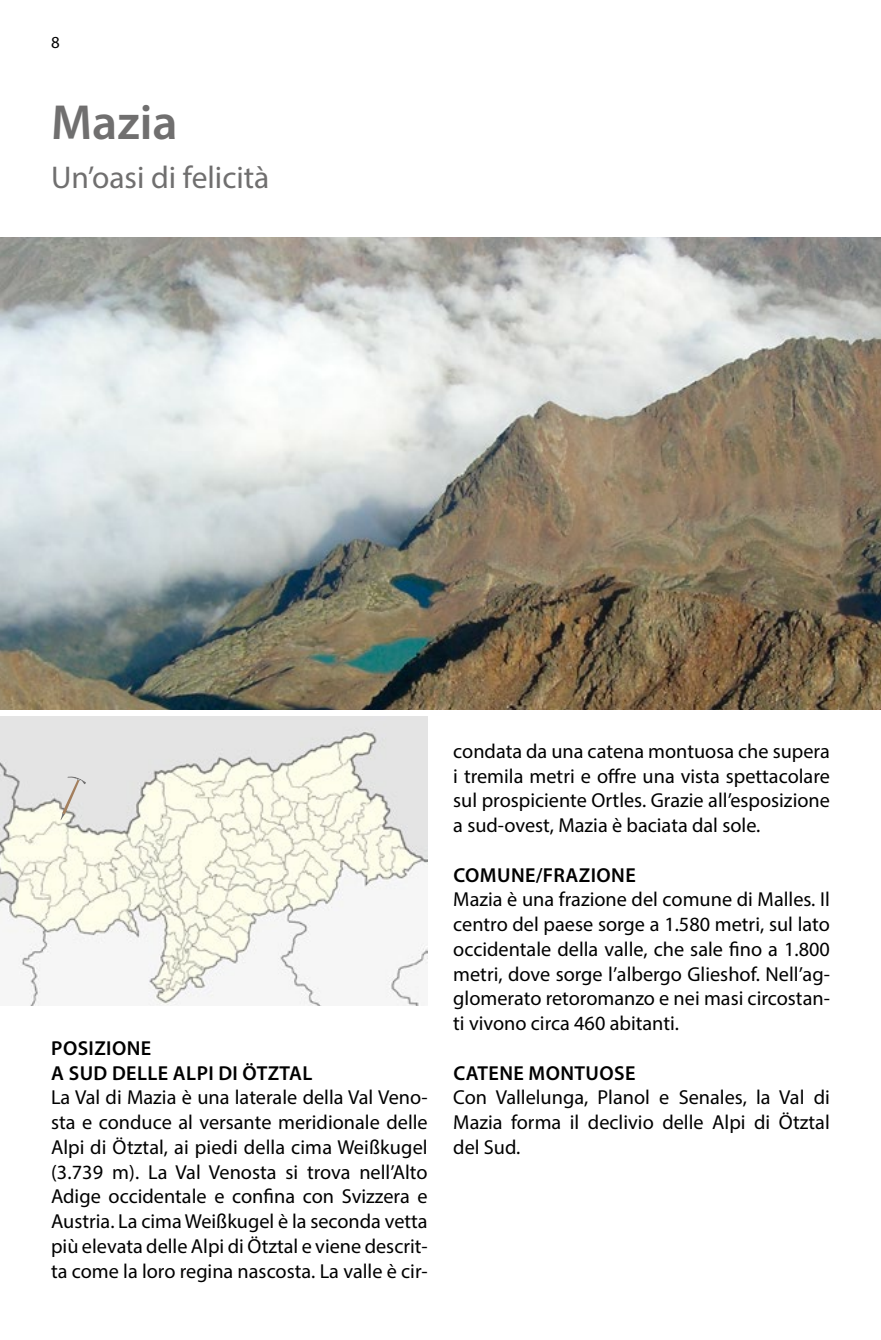
<style>
.page{position:relative;width:881px;height:1340px;background:#fff}
.page>*{position:absolute;margin:0;border:0;box-sizing:border-box;transform-origin:0 0}
.t1{font:600 49.5px "Myriad Pro";color:#706f6f}
.t2{font:31.5px "Myriad Pro";color:#706f6f}
.t3{font:20.25px/24.8px "Myriad Pro";color:#000;text-align:justify}
.t4{font:600 20.25px/24.8px "Myriad Pro";letter-spacing:.02em;color:#000}
.t5{font:16.88px "Myriad Pro";color:#000}
</style>
<div class="page">
<img style="left:0;top:716px;width:427px;height:289px">
<svg style="left:60px;top:776px;width:26px;height:44px"></svg>
<img style="left:0;top:238px;width:880px;height:471px">
<p class="t5" style="left:51px;top:32px;width:10px">8</p>
<h1 class="t1" style="left:51px;top:91px;width:128px">MAZIA</h1>
<h2 class="t2" style="left:51px;top:158px;width:220px">Un’oasi di felicità</h2>
<p class="t4" style="left:51px;top:1035px;width:262px">POSIZIONE<br>A SUD DELLE ALPI DI ÖTZTAL</p>
<p class="t3" style="left:51px;top:1084px;width:378px">La Val di Mazia è una laterale della Val Veno&shy;sta e conduce al versante meridionale delle Alpi di Ötztal, ai piedi della cima Weißkugel (3.739 m). La Val Venosta si trova nell’Alto Adige occidentale e confina con Svizzera e Austria. La cima Weißkugel è la seconda vetta più elevata delle Alpi di Ötztal e viene descrit&shy;ta come la loro regina nascosta. La valle è cir-</p>
<p class="t3" style="left:453px;top:738px;width:378px">condata da una catena montuosa che supera i tremila metri e offre una vista spettacolare sul prospiciente Ortles. Grazie all’esposizione a sud-ovest, Mazia è baciata dal sole.</p>
<p class="t4" style="left:453px;top:861px;width:184px">COMUNE/FRAZIONE</p>
<p class="t3" style="left:453px;top:886px;width:378px">Mazia è una frazione del comune di Malles. Il centro del paese sorge a 1.580 metri, sul lato occidentale della valle, che sale fino a 1.800 metri, dove sorge l’albergo Glieshof. Nell’ag&shy;glomerato retoromanzo e nei masi circostan&shy;ti vivono circa 460 abitanti.</p>
<p class="t4" style="left:453px;top:1059px;width:183px">CATENE MONTUOSE</p>
<p class="t3" style="left:453px;top:1084px;width:378px">Con Vallelunga, Planol e Senales, la Val di Mazia forma il declivio delle Alpi di Ötztal del Sud.</p>
</div>
